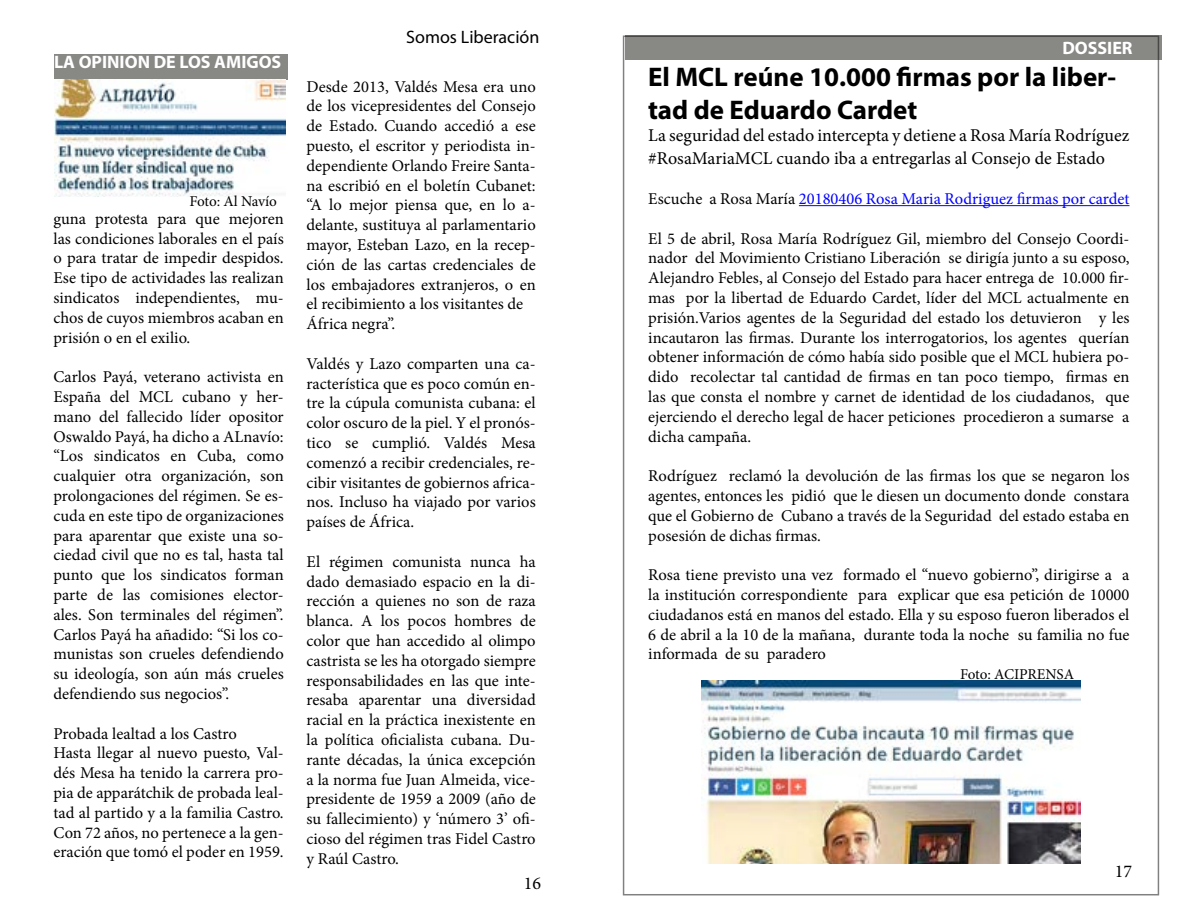
<style>
.page{position:relative;width:1188px;height:918px;background:#fff}
.page>*{position:absolute;margin:0;border:0;box-sizing:border-box;transform-origin:0 0}
.t1{font:700 27px/32.4px "Myriad Pro";color:#000}
.t2{font:18px/23.4px "Minion Pro";color:#000}
.t3{font:700 18px "Myriad Pro";color:#fff}
.t4{font:18px "Myriad Pro";color:#000}
.t5{font:16.5px/19.8px "Minion Pro";color:#000;text-align:justify}
.t6{font:16.5px "Minion Pro";color:#00f}
.t7{font:15px "Minion Pro";color:#000}
.s1{color:#000}
</style>
<div class="page">
<div style="left:54px;top:54px;width:234px;height:26px;background:#888885"></div>
<img style="left:54px;top:80px;width:231px;height:117px">
<div style="left:625px;top:36px;width:537px;height:24px;background:#888885"></div>
<hr style="left:799px;top:205px;width:330px;height:1px;background:#00f">
<img style="left:702px;top:681px;width:378px;height:183px">
<p class="t3" style="left:54px;top:50px;width:229px">LA OPINION DE LOS AMIGOS</p>
<p class="t7" style="left:189px;top:191px;width:89px">Foto: Al Navío</p>
<p class="t5" style="left:53px;top:209px;width:232px">guna protesta para que mejoren las condiciones laborales en el país o para tratar de impedir despidos.<br>Ese tipo de actividades las realizan sindicatos independientes, mu&shy;chos de cuyos miembros acaban en prisión o en el exilio.</p>
<p class="t5" style="left:53px;top:367px;width:232px">Carlos Payá, veterano activista en España del MCL cubano y her&shy;mano del fallecido líder opositor Oswaldo Payá, ha dicho a ALnavío: “Los sindicatos en Cuba, como cualquier otra organización, son prolongaciones del régimen. Se es&shy;cuda en este tipo de organizaciones para aparentar que existe una so&shy;ciedad civil que no es tal, hasta tal punto que los sindicatos forman parte de las comisiones elector&shy;ales. Son terminales del régimen”.<br>Carlos Payá ha añadido: “Si los co&shy;munistas son crueles defendiendo su ideología, son aún más crueles defendiendo sus negocios”.</p>
<p class="t5" style="left:53px;top:724px;width:232px;text-align:left">Probada lealtad a los Castro<br>Hasta llegar al nuevo puesto, Val&shy;dés Mesa ha tenido la carrera pro&shy;pia de apparátchik de probada leal&shy;tad al partido y a la familia Castro.<br>Con 72 años, no pertenece a la gen&shy;eración que tomó el poder en 1959.</p>
<p class="t4" style="left:406px;top:26px;width:135px">Somos Liberación</p>
<p class="t5" style="left:307px;top:76px;width:231px;text-align:left">Desde 2013, Valdés Mesa era uno de los vicepresidentes del Consejo de Estado. Cuando accedió a ese puesto, el escritor y periodista in&shy;dependiente Orlando Freire Santa&shy;na escribió en el boletín Cubanet: “A lo mejor piensa que, en lo a&shy;delante, sustituya al parlamentario mayor, Esteban Lazo, en la recep&shy;ción de las cartas credenciales de los embajadores extranjeros, o en el recibimiento a los visitantes de<br>África negra”.</p>
<p class="t5" style="left:307px;top:354px;width:231px">Valdés y Lazo comparten una ca&shy;racterística que es poco común en&shy;tre la cúpula comunista cubana: el color oscuro de la piel. Y el pronós&shy;tico se cumplió. Valdés Mesa comenzó a recibir credenciales, re&shy;cibir visitantes de gobiernos africa&shy;nos. Incluso ha viajado por varios países de África.</p>
<p class="t5" style="left:307px;top:552px;width:231px">El régimen comunista nunca ha dado demasiado espacio en la di&shy;rección a quienes no son de raza blanca. A los pocos hombres de color que han accedido al olimpo castrista se les ha otorgado siempre responsabilidades en las que inte&shy;resaba aparentar una diversidad racial en la práctica inexistente en la política oficialista cubana. Du&shy;rante décadas, la única excepción a la norma fue Juan Almeida, vice&shy;presidente de 1959 a 2009 (año de su fallecimiento) y ‘número 3’ ofi&shy;cioso del régimen tras Fidel Castro y Raúl Castro.</p>
<p class="t2" style="left:524px;top:872px;width:19px">16</p>
<p class="t3" style="left:1062px;top:36px;width:72px">DOSSIER</p>
<h1 class="t1" style="left:648px;top:60px;width:470px">El MCL reúne 10.000 firmas por la liber&shy;tad de Eduardo Cardet</h1>
<p class="t2" style="left:648px;top:124px;width:483px">La seguridad del estado intercepta y detiene a Rosa María Rodríguez #RosaMariaMCL cuando iba a entregarlas al Consejo de Estado</p>
<p class="t6" style="left:648px;top:188px;width:483px"><span class="s1">Escuche a Rosa María</span> 20180406 Rosa Maria Rodriguez firmas por cardet</p>
<p class="t5" style="left:648px;top:229px;width:483px">El 5 de abril, Rosa María Rodríguez Gil, miembro del Consejo Coordi&shy;nador del Movimiento Cristiano Liberación se dirigía junto a su esposo, Alejandro Febles, al Consejo del Estado para hacer entrega de 10.000 fir&shy;mas por la libertad de Eduardo Cardet, líder del MCL actualmente en prisión.Varios agentes de la Seguridad del estado los detuvieron y les incautaron las firmas. Durante los interrogatorios, los agentes querían obtener información de cómo había sido posible que el MCL hubiera po&shy;dido recolectar tal cantidad de firmas en tan poco tiempo, firmas en las que consta el nombre y carnet de identidad de los ciudadanos, que ejerciendo el derecho legal de hacer peticiones procedieron a sumarse a dicha campaña.</p>
<p class="t5" style="left:648px;top:466px;width:483px">Rodríguez reclamó la devolución de las firmas los que se negaron los agentes, entonces les pidió que le diesen un documento donde constara que el Gobierno de Cubano a través de la Seguridad del estado estaba en posesión de dichas firmas.</p>
<p class="t5" style="left:648px;top:565px;width:483px">Rosa tiene previsto una vez formado el “nuevo gobierno”, dirigirse a a la institución correspondiente para explicar que esa petición de 10000 ciudadanos está en manos del estado. Ella y su esposo fueron liberados el 6 de abril a la 10 de la mañana, durante toda la noche su familia no fue informada de su paradero</p>
<p class="t7" style="left:960px;top:664px;width:116px">Foto: ACIPRENSA</p>
<p class="t2" style="left:1115px;top:860px;width:19px">17</p>
</div>
